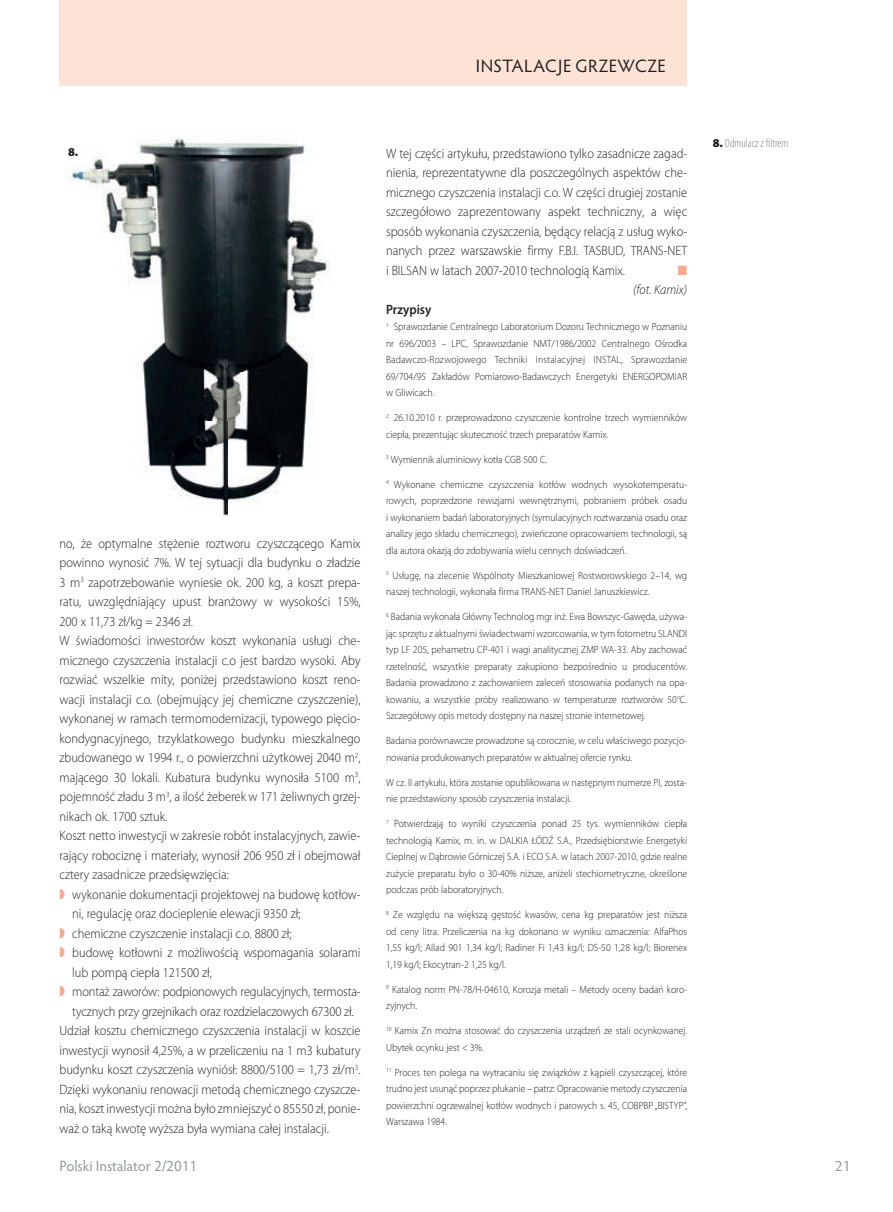
<style>
.page{position:relative;width:893px;height:1212px;background:#fff}
.page>*{position:absolute;margin:0;border:0;box-sizing:border-box;transform-origin:0 0}
.t1{font:18px "Hypatia Sans Pro";letter-spacing:.025em;color:#231f20}
.t2{font:15px "Hypatia Sans Pro";letter-spacing:-.005em;color:#939598}
.t3{font:300 13.5px/19.5px "Myriad Pro";color:#231f20;text-align:justify;scale:.92 1}
.t4{font:italic 300 13.5px "Myriad Pro";color:#231f20;scale:.92 1}
.t5{font:600 13.5px "Myriad Pro";color:#231f20;scale:.92 1}
.t6{font:13.5px "Zapf Dingbats ITC";color:#f8a98e;scale:.92 1}
.t7{font:300 condensed 12px "Myriad Pro";color:#808285}
.t8{font:900 12px "Myriad Pro";color:#231f20}
.t9{font:300 10.5px/16.5px "Myriad Pro";color:#231f20;text-align:justify;scale:.92 1}
.s1{color:#f8a98e}
.s2{font-weight:900;font-stretch:normal;color:#231f20}
</style>
<div class="page">
<div style="left:60px;top:0;width:627px;height:85px;background:#fde2d6"></div>
<img style="left:67px;top:138px;width:264px;height:379px">
<h1 class="t1" style="left:476px;top:54px;width:191px">INSTALACJE GRZEWCZE</h1>
<p class="t8" style="left:68px;top:145px;width:12px">8.</p>
<p class="t3" style="left:386px;top:144px;width:329px">W tej części artykułu, przedstawiono tylko zasadnicze zagad&shy;nienia, reprezentatywne dla poszczególnych aspektów che&shy;micznego czyszczenia instalacji c.o. W części drugiej zostanie szczegółowo zaprezentowany aspekt techniczny, a więc sposób wykonania czyszczenia, będący relacją z usług wyko&shy;nanych przez warszawskie firmy F.B.I. TASBUD, TRANS-NET i BILSAN w latach 2007-2010 technologią Kamix.</p>
<p class="t6" style="left:678px;top:264px;width:12px">■</p>
<p class="t4" style="left:633px;top:282px;width:60px">(fot. Kamix)</p>
<p class="t3" style="left:60px;top:534px;width:329px">no, że optymalne stężenie roztworu czyszczącego Kamix</p>
<p class="t3" style="left:60px;top:553px;width:329px">powinno wynosić 7%. W tej sytuacji dla budynku o zładzie</p>
<p class="t3" style="left:60px;top:573px;width:329px">3 m<sup>3</sup> zapotrzebowanie wyniesie ok. 200 kg, a koszt prepa-</p>
<p class="t3" style="left:60px;top:592px;width:329px">ratu, uwzględniający upust branżowy w wysokości 15%,</p>
<p class="t3" style="left:60px;top:612px;width:146px">200 x 11,73 zł/kg = 2346 zł.</p>
<p class="t3" style="left:60px;top:631px;width:329px">W świadomości inwestorów koszt wykonania usługi che-</p>
<p class="t3" style="left:60px;top:651px;width:329px">micznego czyszczenia instalacji c.o jest bardzo wysoki. Aby</p>
<p class="t3" style="left:60px;top:670px;width:329px">rozwiać wszelkie mity, poniżej przedstawiono koszt reno-</p>
<p class="t3" style="left:60px;top:690px;width:329px">wacji instalacji c.o. (obejmujący jej chemiczne czyszczenie),</p>
<p class="t3" style="left:60px;top:709px;width:329px">wykonanej w ramach termomodernizacji, typowego pięcio-</p>
<p class="t3" style="left:60px;top:729px;width:329px">kondygnacyjnego, trzyklatkowego budynku mieszkalnego</p>
<p class="t3" style="left:60px;top:748px;width:329px">zbudowanego w 1994 r., o powierzchni użytkowej 2040 m<sup>2</sup>,</p>
<p class="t3" style="left:60px;top:768px;width:329px">mającego 30 lokali. Kubatura budynku wynosiła 5100 m<sup>3</sup>,</p>
<p class="t3" style="left:60px;top:787px;width:329px">pojemność zładu 3 m<sup>3</sup>, a ilość żeberek w 171 żeliwnych grzej-</p>
<p class="t3" style="left:60px;top:807px;width:119px">nikach ok. 1700 sztuk.</p>
<p class="t3" style="left:60px;top:826px;width:329px">Koszt netto inwestycji w zakresie robót instalacyjnych, zawie-</p>
<p class="t3" style="left:60px;top:846px;width:329px">rający robociznę i materiały, wynosił 206 950 zł i obejmował</p>
<p class="t3" style="left:60px;top:865px;width:186px">cztery zasadnicze przedsięwzięcia:</p>
<p class="t3" style="left:60px;top:885px;width:329px"><span class="s1">◗</span> wykonanie dokumentacji projektowej na budowę kotłow-</p>
<p class="t3" style="left:72px;top:904px;width:250px">ni, regulację oraz docieplenie elewacji 9350 zł;</p>
<p class="t3" style="left:60px;top:924px;width:254px"><span class="s1">◗</span> chemiczne czyszczenie instalacji c.o. 8800 zł;</p>
<p class="t3" style="left:60px;top:943px;width:329px"><span class="s1">◗</span> budowę kotłowni z możliwością wspomagania solarami</p>
<p class="t3" style="left:72px;top:963px;width:153px">lub pompą ciepła 121500 zł,</p>
<p class="t3" style="left:60px;top:982px;width:329px"><span class="s1">◗</span> montaż zaworów: podpionowych regulacyjnych, termosta-</p>
<p class="t3" style="left:72px;top:1002px;width:307px">tycznych przy grzejnikach oraz rozdzielaczowych 67300 zł.</p>
<p class="t3" style="left:60px;top:1021px;width:329px">Udział kosztu chemicznego czyszczenia instalacji w koszcie</p>
<p class="t3" style="left:60px;top:1041px;width:329px">inwestycji wynosił 4,25%, a w przeliczeniu na 1 m3 kubatury</p>
<p class="t3" style="left:60px;top:1060px;width:329px">budynku koszt czyszczenia wyniósł: 8800/5100 = 1,73 zł/m<sup>3</sup>.</p>
<p class="t3" style="left:60px;top:1080px;width:329px">Dzięki wykonaniu renowacji metodą chemicznego czyszcze-</p>
<p class="t3" style="left:60px;top:1099px;width:329px">nia, koszt inwestycji można było zmniejszyć o 85550 zł, ponie-</p>
<p class="t3" style="left:60px;top:1119px;width:294px">waż o taką kwotę wyższa była wymiana całej instalacji.</p>
<p class="t5" style="left:386px;top:301px;width:51px">Przypisy</p>
<p class="t9" style="left:386px;top:319px;width:329px"><sup>1</sup> Sprawozdanie Centralnego Laboratorium Dozoru Technicznego w Poznaniu nr 696/2003 – LPC, Sprawozdanie NMT/1986/2002 Centralnego Ośrodka Badawczo-Rozwojowego Techniki Instalacyjnej INSTAL, Sprawozdanie 69/704/95 Zakładów Pomiarowo-Badawczych Energetyki ENERGOPOMIAR w Gliwicach.</p>
<p class="t9" style="left:386px;top:410px;width:329px"><sup>2</sup> 26.10.2010 r. przeprowadzono czyszczenie kontrolne trzech wymienników ciepła, prezentując skuteczność trzech preparatów Kamix.</p>
<p class="t9" style="left:386px;top:451px;width:177px"><sup>3</sup> Wymiennik aluminiowy kotła CGB 500 C.</p>
<p class="t9" style="left:386px;top:476px;width:329px"><sup>4</sup> Wykonane chemiczne czyszczenia kotłów wodnych wysokotemperatu&shy;rowych, poprzedzone rewizjami wewnętrznymi, pobraniem próbek osadu i wykonaniem badań laboratoryjnych (symulacyjnych roztwarzania osadu oraz analizy jego składu chemicznego), zwieńczone opracowaniem technologii, są dla autora okazją do zdobywania wielu cennych doświadczeń.</p>
<p class="t9" style="left:386px;top:567px;width:329px"><sup>5</sup> Usługę, na zlecenie Wspólnoty Mieszkaniowej Rostworowskiego 2–14, wg naszej technologii, wykonała firma TRANS-NET Daniel Januszkiewicz.</p>
<p class="t9" style="left:386px;top:609px;width:329px"><sup>6</sup> Badania wykonała Główny Technolog mgr inż. Ewa Bowszyc-Gawęda, używa&shy;jąc sprzętu z aktualnymi świadectwami wzorcowania, w tym fotometru SLANDI typ LF 205, pehametru CP-401 i wagi analitycznej ZMP WA-33. Aby zachować rzetelność, wszystkie preparaty zakupiono bezpośrednio u producentów.<br>Badania prowadzono z zachowaniem zaleceń stosowania podanych na opa&shy;kowaniu, a wszystkie próby realizowano w temperaturze roztworów 50<sup>o</sup>C.<br>Szczegółowy opis metody dostępny na naszej stronie internetowej.</p>
<p class="t9" style="left:386px;top:733px;width:329px">Badania porównawcze prowadzone są corocznie, w celu właściwego pozycjo&shy;nowania produkowanych preparatów w aktualnej ofercie rynku.</p>
<p class="t9" style="left:386px;top:774px;width:329px">W cz. II artykułu, która zostanie opublikowana w następnym numerze PI, zosta&shy;nie przedstawiony sposób czyszczenia instalacji.</p>
<p class="t9" style="left:386px;top:816px;width:329px"><sup>7</sup> Potwierdzają to wyniki czyszczenia ponad 25 tys. wymienników ciepła technologią Kamix, m. in. w DALKIA ŁÓDŹ S.A., Przedsiębiorstwie Energetyki Cieplnej w Dąbrowie Górniczej S.A. i ECO S.A. w latach 2007-2010, gdzie realne zużycie preparatu było o 30-40% niższe, aniżeli stechiometryczne, określone podczas prób laboratoryjnych.</p>
<p class="t9" style="left:386px;top:907px;width:329px"><sup>8</sup> Ze względu na większą gęstość kwasów, cena kg preparatów jest niższa od ceny litra. Przeliczenia na kg dokonano w wyniku oznaczenia: AlfaPhos 1,55 kg/l; Allad 901 1,34 kg/l; Radiner Fi 1,43 kg/l; DS-50 1,28 kg/l; Biorenex 1,19 kg/l; Ekocytran-2 1,25 kg/l.</p>
<p class="t9" style="left:386px;top:981px;width:329px"><sup>9</sup> Katalog norm PN-78/H-04610, Korozja metali – Metody oceny badań koro&shy;zyjnych.</p>
<p class="t9" style="left:386px;top:1023px;width:329px"><sup>10</sup> Kamix Zn można stosować do czyszczenia urządzeń ze stali ocynkowanej.<br>Ubytek ocynku jest &lt; 3%.</p>
<p class="t9" style="left:386px;top:1064px;width:329px"><sup>11</sup> Proces ten polega na wytracaniu się związków z kąpieli czyszczącej, które trudno jest usunąć poprzez płukanie – patrz: Opracowanie metody czyszczenia powierzchni ogrzewalnej kotłów wodnych i parowych s. 45, COBPBP „BISTYP”, Warszawa 1984.</p>
<p class="t7" style="left:713px;top:137px;width:77px"><span class="s2">8.</span> Odmulacz z filtrem</p>
<h2 class="t2" style="left:60px;top:1156px;width:139px">Polski Instalator 2/2011</h2>
<h2 class="t2" style="left:835px;top:1156px;width:17px">21</h2>
</div>
